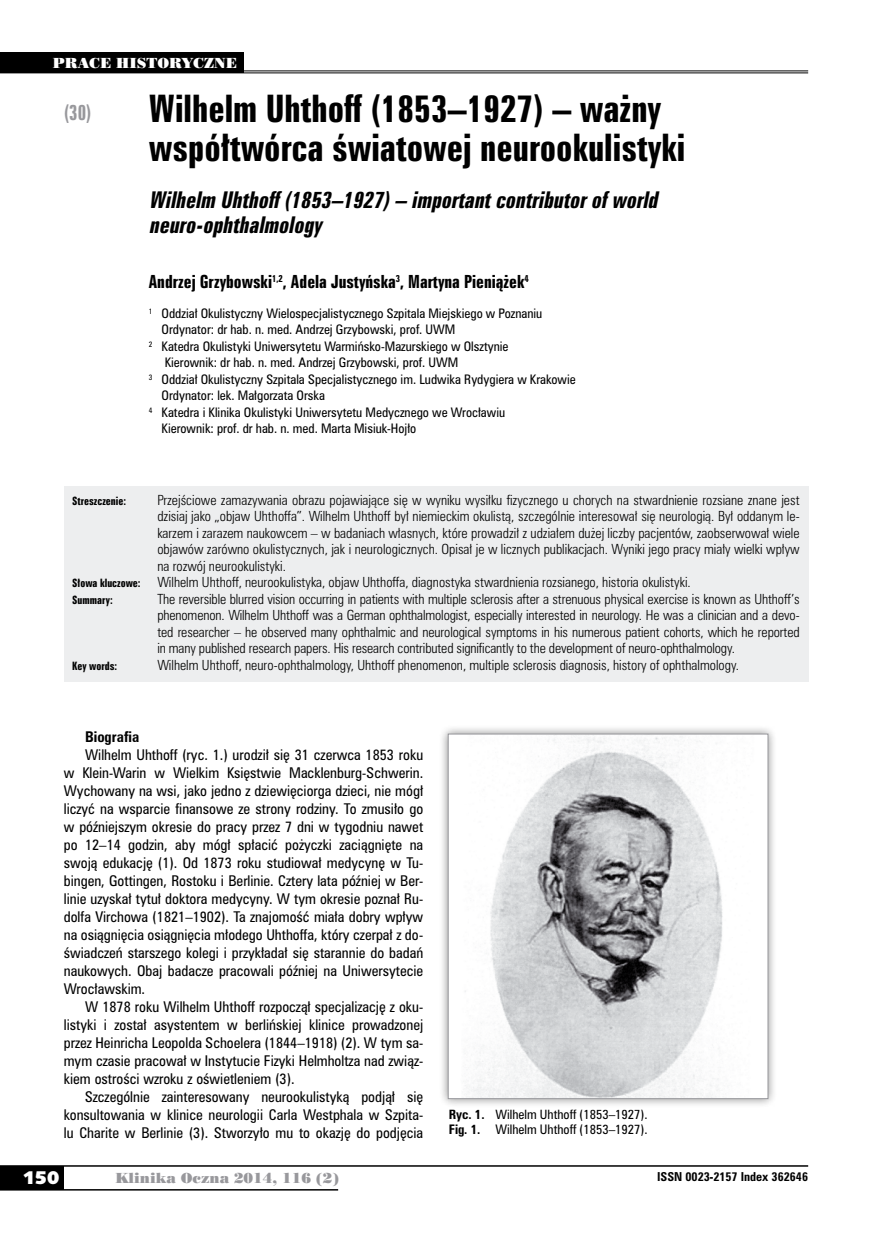
<style>
.page{position:relative;width:872px;height:1234px;background:#fff}
.page>*{position:absolute;margin:0;border:0;box-sizing:border-box;transform-origin:0 0}
.t1{font:34.5px/39px "Zurich Bd X Cn PL";color:#000}
.t2{font:italic 21px/25.5px "Zurich Bd X Cn PL";color:#000}
.t3{font:19.5px "Zurich Bd X Cn PL";color:#98989c;scale:.9 1}
.t4{font:18px "Humanst 531 U Blk PL";color:#fff}
.t5{font:16.5px "Zurich Bd X Cn PL";color:#000}
.t6{font:13.5px/18px "Zurich Cn PL";color:#000;text-align:justify}
.t7{font:13.5px "Poster Bodoni PL";color:#98989c}
.t8{font:13.5px "Poster Bodoni PL";color:#fff}
.t9{font:700 13.5px "Zurich Cn PL";color:#000}
.t10{font:12.75px/16.5px "Zurich Lt Cn PL";color:#000;text-align:justify}
.t11{font:12px/15px "Zurich Cn PL";color:#000}
.t12{font:700 11.25px "Zurich Cn PL";color:#000}
.t13{font:10.5px "Zurich Bd X Cn PL";color:#000}
.s1{font-weight:700}
</style>
<div class="page">
<div style="left:0;top:1165px;width:64px;height:24px;background:#000"></div>
<hr style="left:0;top:1164px;width:808px;height:2px;background:#000">
<hr style="left:0;top:1188px;width:338px;height:2px;background:#000">
<div style="left:64px;top:485px;width:744px;height:196px;background:#edeeef"></div>
<hr style="left:0;top:70px;width:808px;height:1px;background:#000">
<hr style="left:0;top:72px;width:808px;height:1px;background:#000">
<div style="left:0;top:52px;width:243px;height:20px;background:#000"></div>
<div style="left:439px;top:724px;width:338px;height:383px;background:#000;opacity:.45"></div>
<img style="left:450px;top:735px;width:316px;height:361px">
<div style="left:448px;top:733px;width:320px;height:365px;border:1px solid #98989c"></div>
<p class="t8" style="left:53px;top:54px;width:186px">PRACE HISTORYCZNE</p>
<h3 class="t3" style="left:64px;top:100px;width:32px">(30)</h3>
<h1 class="t1" style="left:149px;top:89px;width:538px">Wilhelm Uhthoff (1853–1927) – ważny współtwórca światowej neurookulistyki</h1>
<h2 class="t2" style="left:149px;top:187px;width:515px">Wilhelm Uhthoff(1853–1927)– importantcontributorofworld neuro-ophthalmology</h2>
<p class="t5" style="left:149px;top:271px;width:381px">Andrzej Grzybowski<sup>1,2</sup>, Adela Justyńska<sup>3</sup>, Martyna Pieniążek<sup>4</sup></p>
<p class="t11" style="left:149px;top:305px;width:395px"><sup>1</sup> Oddział Okulistyczny Wielospecjalistycznego Szpitala Miejskiego w Poznaniu</p>
<p class="t11" style="left:162px;top:321px;width:295px">Ordynator: dr hab. n. med. Andrzej Grzybowski, prof. UWM</p>
<p class="t11" style="left:149px;top:338px;width:361px"><sup>2</sup> Katedra Okulistyki Uniwersytetu Warmińsko-Mazurskiego w Olsztynie</p>
<p class="t11" style="left:165px;top:354px;width:295px">Kierownik: dr hab. n. med. Andrzej Grzybowski, prof. UWM</p>
<p class="t11" style="left:149px;top:371px;width:428px"><sup>3</sup> Oddział Okulistyczny Szpitala Specjalistycznego im. Ludwika Rydygiera w Krakowie</p>
<p class="t11" style="left:162px;top:387px;width:165px">Ordynator: lek. Małgorzata Orska</p>
<p class="t11" style="left:149px;top:404px;width:358px"><sup>4</sup> Katedra i Klinika Okulistyki Uniwersytetu Medycznego we Wrocławiu</p>
<p class="t11" style="left:162px;top:420px;width:256px">Kierownik: prof. dr hab. n. med. Marta Misiuk-Hojło</p>
<p class="t13" style="left:72px;top:493px;width:55px">Streszczenie:</p>
<p class="t10" style="left:157px;top:491px;width:644px">Przejściowe zamazywania obrazu pojawiające się w wyniku wysiłku fizycznego u chorych na stwardnienie rozsiane znane jest dzisiaj jako „objaw Uhthoffa”. Wilhelm Uhthoff był niemieckim okulistą, szczególnie interesował się neurologią. Był oddanym le&shy;karzem i zarazem naukowcem – w badaniach własnych, które prowadził z udziałem dużej liczby pacjentów, zaobserwował wiele objawów zarówno okulistycznych, jak i neurologicznych. Opisał je w licznych publikacjach. Wyniki jego pracy miały wielki wpływ na rozwój neurookulistyki.</p>
<p class="t13" style="left:72px;top:576px;width:70px">Słowa kluczowe:</p>
<p class="t10" style="left:157px;top:573px;width:535px">Wilhelm Uhthoff, neurookulistyka, objaw Uhthoffa, diagnostyka stwardnienia rozsianego, historia okulistyki.</p>
<p class="t13" style="left:72px;top:592px;width:42px">Summary:</p>
<p class="t10" style="left:157px;top:590px;width:644px">The reversible blurred vision occurring in patients with multiple sclerosis after a strenuous physical exercise is known as Uhthoff’s phenomenon. Wilhelm Uhthoff was a German ophthalmologist, especially interested in neurology. He was a clinician and a devo&shy;ted researcher – he observed many ophthalmic and neurological symptoms in his numerous patient cohorts, which he reported in many published research papers. His research contributed significantly to the development of neuro-ophthalmology.</p>
<p class="t13" style="left:72px;top:658px;width:46px">Key words:</p>
<p class="t10" style="left:157px;top:656px;width:583px">Wilhelm Uhthoff, neuro-ophthalmology, Uhthoff phenomenon, multiple sclerosis diagnosis, history of ophthalmology.</p>
<p class="t9" style="left:85px;top:727px;width:56px">Biografia</p>
<p class="t6" style="left:64px;top:745px;width:361px;text-indent:21px">Wilhelm Uhthoff (ryc. 1.) urodził się 31 czerwca 1853 roku w Klein-Warin w Wielkim Księstwie Macklenburg-Schwerin.<br>Wychowany na wsi, jako jedno z dziewięciorga dzieci, nie mógł liczyć na wsparcie finansowe ze strony rodziny. To zmusiło go w późniejszym okresie do pracy przez 7 dni w tygodniu nawet po 12–14 godzin, aby mógł spłacić pożyczki zaciągnięte na swoją edukację (1). Od 1873 roku studiował medycynę w Tu&shy;bingen, Gottingen, Rostoku i Berlinie. Cztery lata później w Ber&shy;linie uzyskał tytuł doktora medycyny. W tym okresie poznał Ru&shy;dolfa Virchowa (1821–1902). Ta znajomość miała dobry wpływ na osiągnięcia osiągnięcia młodego Uhthoffa, który czerpał z do&shy;świadczeń starszego kolegi i przykładał się starannie do badań naukowych. Obaj badacze pracowali później na Uniwersytecie Wrocławskim.</p>
<p class="t6" style="left:64px;top:997px;width:361px;text-indent:21px">W 1878 roku Wilhelm Uhthoff rozpoczął specjalizację z oku&shy;listyki i został asystentem w berlińskiej klinice prowadzonej przez Heinricha Leopolda Schoelera (1844–1918) (2). W tym sa&shy;mym czasie pracował w Instytucie Fizyki Helmholtza nad związ&shy;kiem ostrości wzroku z oświetleniem (3).</p>
<p class="t6" style="left:64px;top:1087px;width:361px;text-indent:21px">Szczególnie zainteresowany neurookulistyką podjął się konsultowania w klinice neurologii Carla Westphala w Szpita&shy;lu Charite w Berlinie (3). Stworzyło mu to okazję do podjęcia</p>
<p class="t11" style="left:448px;top:1106px;width:200px"><span class="s1">Ryc. 1.</span> Wilhelm Uhthoff (1853–1927).<br><span class="s1">Fig. 1.</span> Wilhelm Uhthoff (1853–1927).</p>
<h3 class="t4" style="left:23px;top:1165px;width:38px">150</h3>
<p class="t7" style="left:115px;top:1168px;width:225px">Klinika Oczna 2014, 116 (2)</p>
<p class="t12" style="left:657px;top:1168px;width:152px">ISSN 0023-2157 Index 362646</p>
</div>
